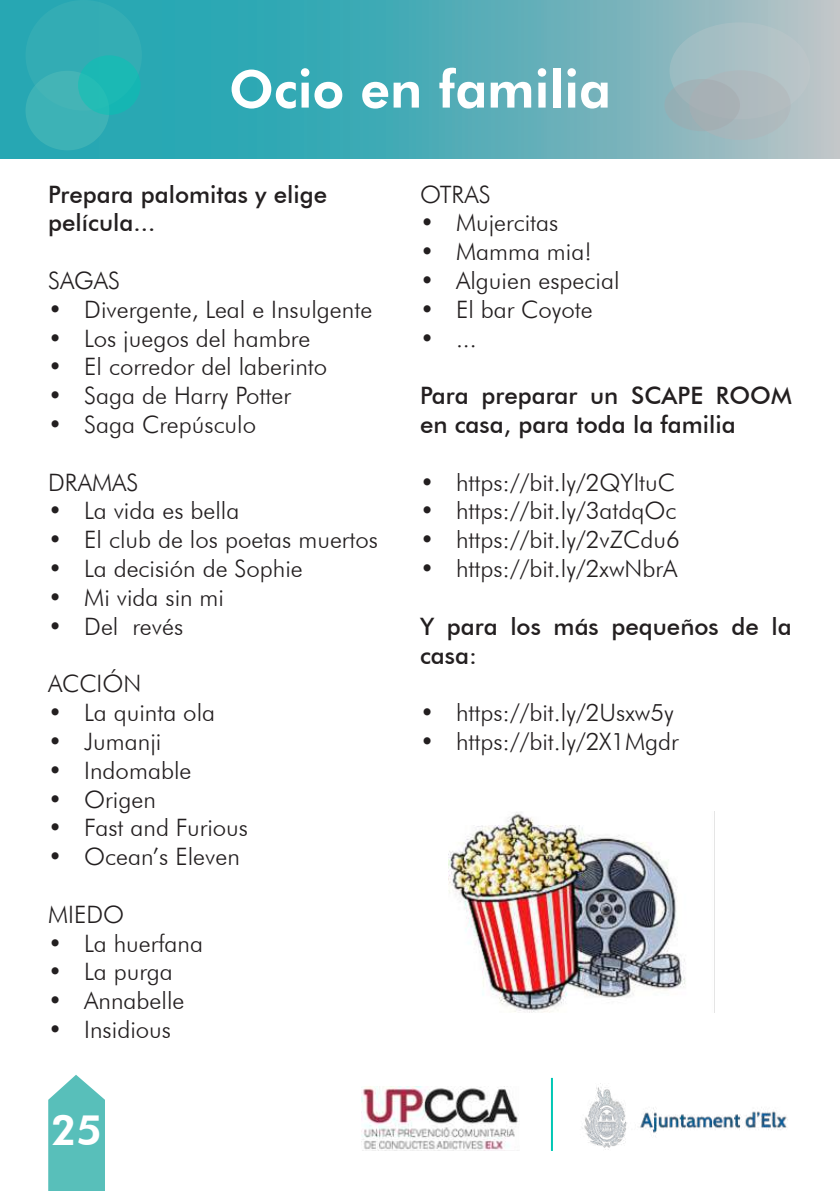
<style>
.page{position:relative;width:840px;height:1191px;background:#fff}
.page>*{position:absolute;margin:0;border:0;box-sizing:border-box;transform-origin:0 0}
.t1{font:800 52px "Futura BT";color:#fff}
.t2{font:800 42px "Futura BT";color:#fff}
.t3{font:300 24px "Futura BT";color:#231f20}
.t4{font:500 24px/28.8px "Futura BT";color:#231f20}
</style>
<div class="page">
<svg style="left:48px;top:1075px;width:57px;height:116px;background:#6ac5c1"></svg>
<svg style="left:0;top:0;width:839px;height:159px;background:#54aeb8"></svg>
<div style="left:26px;top:0;width:116px;height:111px;background:#33acb4;border-radius:50%"></div>
<div style="left:26px;top:71px;width:83px;height:79px;background:#3db2b6;border-radius:50%"></div>
<div style="left:78px;top:55px;width:62px;height:60px;background:#1bb9b4;border-radius:50%"></div>
<div style="left:669px;top:22px;width:140px;height:97px;background:linear-gradient(to right,#99bbc1,#bcc5c8);border-radius:50%"></div>
<div style="left:689px;top:70px;width:101px;height:70px;background:#aebabe;border-radius:50%"></div>
<div style="left:664px;top:79px;width:75px;height:52px;background:linear-gradient(to right,#94b0b6,#adb0b4);border-radius:50%"></div>
<img style="left:361px;top:1086px;width:158px;height:65px">
<img style="left:582px;top:1083px;width:206px;height:67px">
<hr style="left:550px;top:1078px;width:2px;height:73px;background:#00c7b5">
<img style="left:448px;top:812px;width:238px;height:200px">
<h1 class="t1" style="left:229px;top:57px;width:383px">Ocio en familia</h1>
<p class="t4" style="left:48px;top:179px;width:280px">Prepara palomitas y elige película...</p>
<p class="t3" style="left:48px;top:266px;width:73px">SAGAS</p>
<p class="t3" style="left:48px;top:295px;width:325px">• Divergente, Leal e Insulgente</p>
<p class="t3" style="left:48px;top:323px;width:263px">• Los juegos del hambre</p>
<p class="t3" style="left:48px;top:352px;width:280px">• El corredor del laberinto</p>
<p class="t3" style="left:48px;top:381px;width:244px">• Saga de Harry Potter</p>
<p class="t3" style="left:48px;top:410px;width:209px">• Saga Crepúsculo</p>
<p class="t3" style="left:48px;top:467px;width:92px">DRAMAS</p>
<p class="t3" style="left:48px;top:496px;width:192px">• La vida es bella</p>
<p class="t3" style="left:48px;top:525px;width:331px">• El club de los poetas muertos</p>
<p class="t3" style="left:48px;top:554px;width:256px">• La decisión de Sophie</p>
<p class="t3" style="left:48px;top:583px;width:177px">• Mi vida sin mi</p>
<p class="t3" style="left:48px;top:611px;width:136px">• Del revés</p>
<p class="t3" style="left:48px;top:669px;width:94px">ACCIÓN</p>
<p class="t3" style="left:48px;top:698px;width:168px">• La quinta ola</p>
<p class="t3" style="left:48px;top:727px;width:115px">• Jumanji</p>
<p class="t3" style="left:48px;top:755px;width:145px">• Indomable</p>
<p class="t3" style="left:48px;top:784px;width:109px">• Origen</p>
<p class="t3" style="left:48px;top:813px;width:201px">• Fast and Furious</p>
<p class="t3" style="left:48px;top:842px;width:193px">• Ocean’s Eleven</p>
<p class="t3" style="left:48px;top:899px;width:77px">MIEDO</p>
<p class="t3" style="left:48px;top:928px;width:156px">• La huerfana</p>
<p class="t3" style="left:48px;top:957px;width:126px">• La purga</p>
<p class="t3" style="left:48px;top:986px;width:138px">• Annabelle</p>
<p class="t3" style="left:48px;top:1015px;width:124px">• Insidious</p>
<h2 class="t2" style="left:51px;top:1104px;width:53px">25</h2>
<p class="t3" style="left:420px;top:179px;width:72px">OTRAS</p>
<p class="t3" style="left:420px;top:208px;width:140px">• Mujercitas</p>
<p class="t3" style="left:420px;top:237px;width:173px">• Mamma mia!</p>
<p class="t3" style="left:420px;top:266px;width:201px">• Alguien especial</p>
<p class="t3" style="left:420px;top:295px;width:174px">• El bar Coyote</p>
<p class="t3" style="left:420px;top:323px;width:58px">• ...</p>
<p class="t4" style="left:420px;top:381px;width:373px">Para preparar un SCAPE ROOM en casa, para toda la familia</p>
<p class="t3" style="left:420px;top:467px;width:256px">• https://bit.ly/2QYltuC</p>
<p class="t3" style="left:420px;top:496px;width:258px">• https://bit.ly/3atdqOc</p>
<p class="t3" style="left:420px;top:525px;width:261px">• https://bit.ly/2vZCdu6</p>
<p class="t3" style="left:420px;top:554px;width:259px">• https://bit.ly/2xwNbrA</p>
<p class="t4" style="left:420px;top:611px;width:373px">Y para los más pequeños de la casa:</p>
<p class="t3" style="left:420px;top:698px;width:255px">• https://bit.ly/2Usxw5y</p>
<p class="t3" style="left:420px;top:727px;width:260px">• https://bit.ly/2X1Mgdr</p>
</div>
